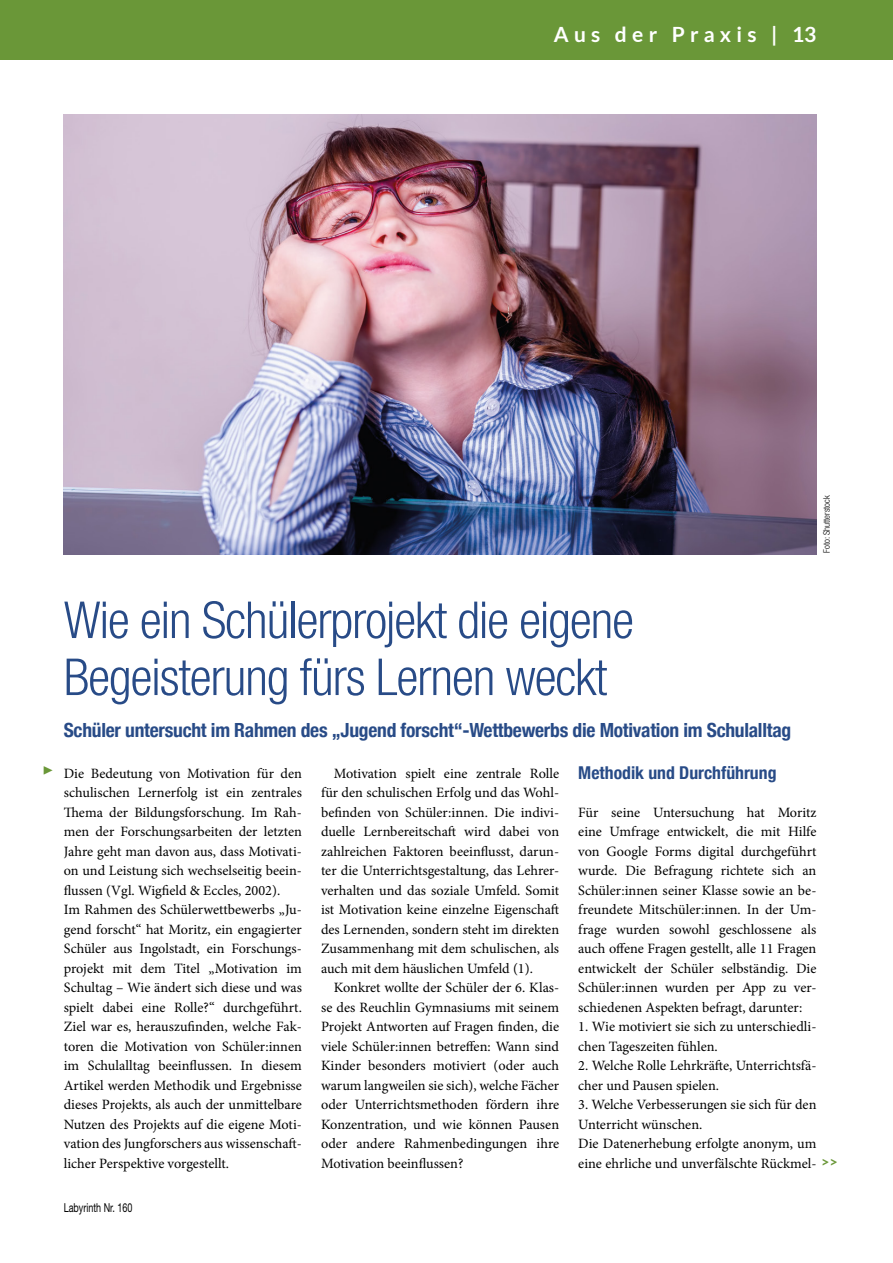
<style>
.page{position:relative;width:893px;height:1263px;background:#fff}
.page>*{position:absolute;margin:0;border:0;box-sizing:border-box;transform-origin:0 0}
.t1{font:300 condensed 51px/57px "Helvetica Neue LT Std";letter-spacing:-.02em;color:#284b87}
.t2{font:700 21px "Lato";letter-spacing:.25em;color:#fff}
.t3{font:700 condensed 19.5px "Helvetica Neue";letter-spacing:-.015em;color:#284b87}
.t4{font:18px "Minion Pro";color:#6a9738}
.t5{font:700 condensed 17.7px "Helvetica Neue";color:#284b87}
.t6{font:14.25px/19.5px "Minion Pro";color:#000}
.t7{font:12.3px "Helvetica Neue LT Pro";color:#000;scale:.73 1}
.t8{font:300 condensed 9px "Helvetica Neue LT Std";color:#000}
.s1{font-family:"Lato";font-weight:700;color:#6a9738}
</style>
<div class="page">
<div style="left:0;top:0;width:893px;height:60px;background:#6a9738"></div>
<img style="left:64px;top:115px;width:752px;height:440px">
<h2 class="t2" style="left:554px;top:23px;width:264px">Aus der Praxis | 13</h2>
<p class="t8" style="left:822px;top:553px;width:59px;rotate:-90deg">Foto: Shutterstock</p>
<p class="t4" style="left:43px;top:757px;width:12px">▶</p>
<h1 class="t1" style="left:64px;top:591px;width:572px">Wie ein Schülerprojekt die eigene<br>Begeisterung fürs Lernen weckt</h1>
<h3 class="t3" style="left:64px;top:714px;width:729px">Schüler untersucht im Rahmen des „Jugend forscht“-Wettbewerbs die Motivation im Schulalltag</h3>
<p class="t6" style="left:64px;top:764px;width:240px">Die Bedeutung von Motivation für den schulischen Lernerfolg ist ein zentrales Thema der Bildungsforschung. Im Rah&shy;men der Forschungsarbeiten der letzten Jahre geht man davon aus, dass Motivati&shy;on und Leistung sich wechselseitig beein&shy;flussen (Vgl. Wigfield &amp; Eccles, 2002).<br>Im Rahmen des Schülerwettbewerbs „Ju&shy;gend forscht“ hat Moritz, ein engagierter Schüler aus Ingolstadt, ein Forschungs&shy;projekt mit dem Titel „Motivation im Schultag – Wie ändert sich diese und was spielt dabei eine Rolle?“ durchgeführt.<br>Ziel war es, herauszufinden, welche Fak&shy;toren die Motivation von Schüler:innen im Schulalltag beeinflussen. In diesem Artikel werden Methodik und Ergebnisse dieses Projekts, als auch der unmittelbare Nutzen des Projekts auf die eigene Moti&shy;vation des Jungforschers aus wissenschaft&shy;licher Perspektive vorgestellt.</p>
<p class="t6" style="left:321px;top:763px;width:240px;text-align:justify;text-indent:13px">Motivation spielt eine zentrale Rolle für den schulischen Erfolg und das Wohl&shy;befinden von Schüler:innen. Die indivi&shy;duelle Lernbereitschaft wird dabei von zahlreichen Faktoren beeinflusst, darun&shy;ter die Unterrichtsgestaltung, das Lehrer&shy;verhalten und das soziale Umfeld. Somit ist Motivation keine einzelne Eigenschaft des Lernenden, sondern steht im direkten Zusammenhang mit dem schulischen, als auch mit dem häuslichen Umfeld (1).</p>
<p class="t6" style="left:321px;top:978px;width:240px;text-align:justify;text-indent:13px">Konkret wollte der Schüler der 6. Klas&shy;se des Reuchlin Gymnasiums mit seinem Projekt Antworten auf Fragen finden, die viele Schüler:innen betreffen: Wann sind Kinder besonders motiviert (oder auch warum langweilen sie sich), welche Fächer oder Unterrichtsmethoden fördern ihre Konzentration, und wie können Pausen oder andere Rahmenbedingungen ihre Motivation beeinflussen?</p>
<p class="t5" style="left:578px;top:758px;width:200px">Methodik und Durchführung</p>
<p class="t6" style="left:578px;top:803px;width:240px;text-align:justify">Für seine Untersuchung hat Moritz eine Umfrage entwickelt, die mit Hilfe von Google Forms digital durchgeführt wurde. Die Befragung richtete sich an Schüler:innen seiner Klasse sowie an be&shy;freundete Mitschüler:innen. In der Um&shy;frage wurden sowohl geschlossene als auch offene Fragen gestellt, alle 11 Fragen entwickelt der Schüler selbständig. Die Schüler:innen wurden per App zu ver&shy;schiedenen Aspekten befragt, darunter:</p>
<p class="t6" style="left:578px;top:1017px;width:240px">1. Wie motiviert sie sich zu unterschiedli&shy;chen Tageszeiten fühlen.</p>
<p class="t6" style="left:578px;top:1056px;width:240px">2. Welche Rolle Lehrkräfte, Unterrichtsfä&shy;cher und Pausen spielen.</p>
<p class="t6" style="left:578px;top:1095px;width:261px">3. Welche Verbesserungen sie sich für den Unterricht wünschen.<br>Die Datenerhebung erfolgte anonym, um eine ehrliche und unverfälschte Rückmel- <span class="s1">&gt;&gt;</span></p>
<p class="t7" style="left:64px;top:1200px;width:96px">Labyrinth Nr. 160</p>
</div>
